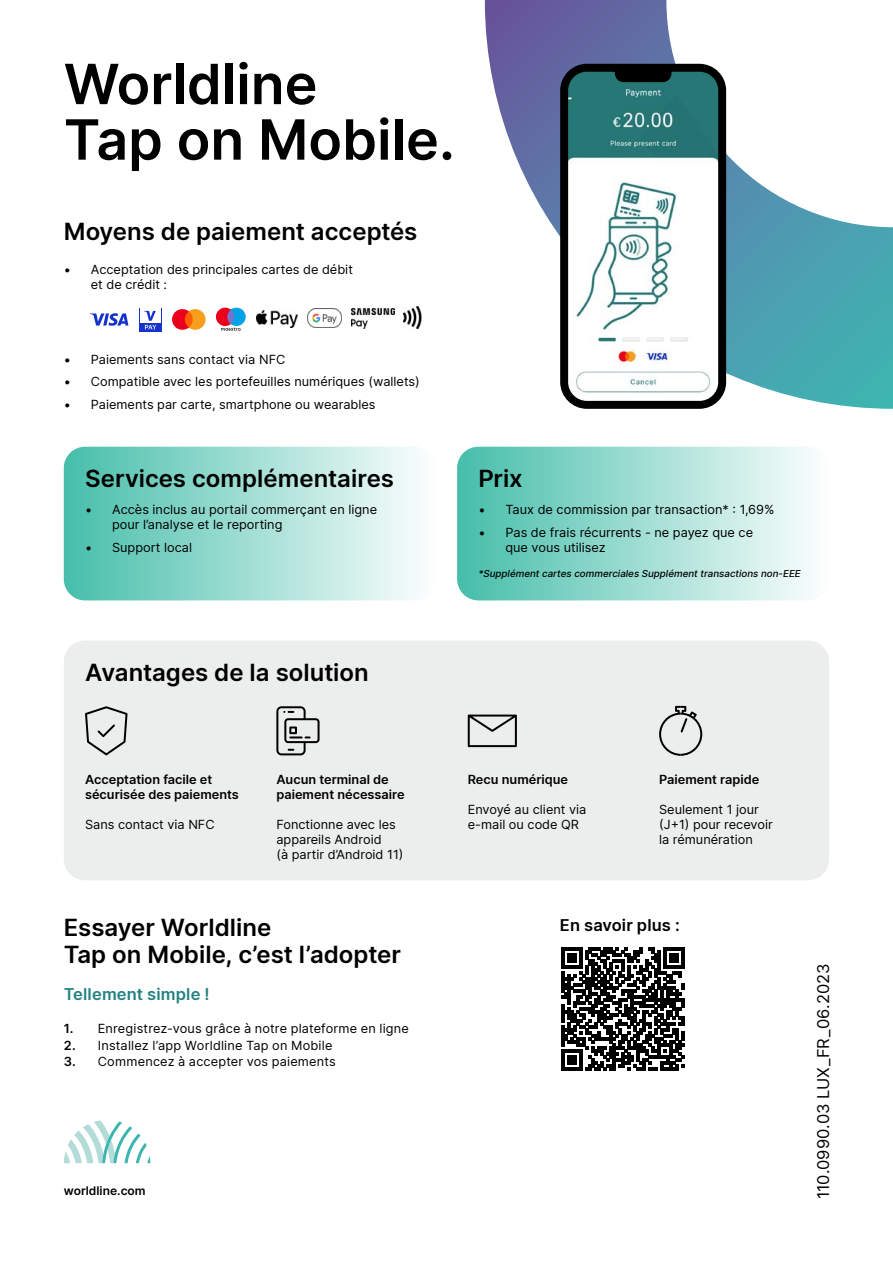
<style>
.page{position:relative;width:893px;height:1263px;background:#fff}
.page>*{position:absolute;margin:0;border:0;box-sizing:border-box;transform-origin:0 0}
.t1{font:600 55.5px/55.5px "Inter";color:#000}
.t2{font:600 24px "Inter";color:#000}
.t3{font:16.5px "Inter";letter-spacing:-.01em;color:#000}
.t4{font:600 16.5px "Inter";letter-spacing:.01em;color:#238082}
.t5{font:600 16.5px "Inter";letter-spacing:.005em;color:#000}
.t6{font:12.75px/15px "Inter";color:#000}
.t7{font:600 12.75px/15px "Inter";color:#000}
.t8{font:600 12px "Inter";color:#000}
.t9{font:italic 500 9.75px "Inter";color:#000}
.s1{font-weight:600}
</style>
<div class="page">
<svg style="left:485px;top:0;width:408px;height:409px"></svg>
<svg style="left:560px;top:64px;width:166px;height:345px"></svg>
<svg style="left:64px;top:447px;width:353px;height:153px"></svg>
<div style="left:64px;top:640px;width:765px;height:240px;background:#eceded;border-radius:21px"></div>
<svg style="left:457px;top:447px;width:354px;height:153px"></svg>
<svg style="left:85px;top:706px;width:43px;height:49px"></svg>
<svg style="left:276px;top:706px;width:44px;height:49px"></svg>
<svg style="left:468px;top:714px;width:49px;height:33px"></svg>
<svg style="left:659px;top:706px;width:43px;height:50px"></svg>
<img style="left:257px;top:310px;width:41px;height:17px">
<img style="left:307px;top:309px;width:35px;height:18px">
<img style="left:351px;top:309px;width:44px;height:19px">
<img style="left:403px;top:306px;width:18px;height:22px">
<svg style="left:172px;top:309px;width:34px;height:21px"></svg>
<svg style="left:216px;top:308px;width:30px;height:23px"></svg>
<div style="left:139px;top:308px;width:23px;height:24px;background:#1733cc"></div>
<div style="left:140px;top:308px;width:21px;height:15px;background:#fff"></div>
<svg style="left:144px;top:311px;width:12px;height:18px"></svg>
<svg style="left:90px;top:313px;width:38px;height:13px"></svg>
<svg style="left:64px;top:1120px;width:86px;height:43px"></svg>
<svg style="left:562px;top:947px;width:123px;height:123px"></svg>
<h1 class="t1" style="left:64px;top:55px;width:393px">Worldline<br>Tap on Mobile.</h1>
<h2 class="t2" style="left:64px;top:214px;width:355px">Moyens de paiement acceptés</h2>
<p class="t6" style="left:91px;top:261px;width:264px;text-indent:-27px">• Acceptation des principales cartes de débit et de crédit :</p>
<p class="t6" style="left:64px;top:351px;width:223px">• Paiements sans contact via NFC</p>
<p class="t6" style="left:64px;top:374px;width:357px">• Compatible avec les portefeuilles numériques (wallets)</p>
<p class="t6" style="left:64px;top:396px;width:313px">• Paiements par carte, smartphone ou wearables</p>
<h2 class="t2" style="left:85px;top:460px;width:311px">Services complémentaires</h2>
<h2 class="t2" style="left:478px;top:460px;width:46px">Prix</h2>
<p class="t6" style="left:112px;top:501px;width:267px;text-indent:-27px">• Accès inclus au portail commerçant en ligne pour l’analyse et le reporting</p>
<p class="t6" style="left:85px;top:540px;width:109px">• Support local</p>
<h2 class="t2" style="left:85px;top:654px;width:285px">Avantages de la solution</h2>
<p class="t6" style="left:478px;top:501px;width:298px">• Taux de commission par transaction* : 1,69%</p>
<p class="t6" style="left:505px;top:525px;width:249px;text-indent:-27px">• Pas de frais récurrents - ne payez que ce que vous utilisez</p>
<p class="t9" style="left:478px;top:566px;width:324px">*Supplément cartes commerciales Supplément transactions non-EEE</p>
<p class="t7" style="left:85px;top:771px;width:155px">Acceptation facile et sécurisée des paiements</p>
<p class="t6" style="left:85px;top:816px;width:131px">Sans contact via NFC</p>
<p class="t7" style="left:276px;top:771px;width:130px">Aucun terminal de paiement nécessaire</p>
<p class="t6" style="left:276px;top:816px;width:129px">Fonctionne avec les appareils Android<br>(à partir d’Android 11)</p>
<p class="t7" style="left:468px;top:771px;width:102px">Recu numérique</p>
<p class="t6" style="left:468px;top:801px;width:120px">Envoyé au client via e-mail ou code QR</p>
<p class="t7" style="left:659px;top:771px;width:102px">Paiement rapide</p>
<p class="t6" style="left:659px;top:801px;width:115px">Seulement 1 jour (J+1) pour recevoir la rémunération</p>
<h2 class="t2" style="left:64px;top:910px;width:209px">Essayer Worldline</h2>
<p class="t5" style="left:560px;top:913px;width:122px">En savoir plus :</p>
<h2 class="t2" style="left:64px;top:936px;width:339px">Tap on Mobile, c’est l’adopter</h2>
<p class="t4" style="left:64px;top:982px;width:147px">Tellement simple !</p>
<p class="t6" style="left:64px;top:1021px;width:347px"><span class="s1">1.</span> Enregistrez-vous grâce à notre plateforme en ligne</p>
<p class="t6" style="left:64px;top:1037px;width:270px"><span class="s1">2.</span> Installez l’app Worldline Tap on Mobile</p>
<p class="t6" style="left:64px;top:1054px;width:274px"><span class="s1">3.</span> Commencez à accepter vos paiements</p>
<p class="t8" style="left:64px;top:1181px;width:83px">worldline.com</p>
<p class="t3" style="left:811px;top:1199px;width:237px;rotate:-90deg">110.0990.03 LUX_FR_06.2023</p>
</div>
